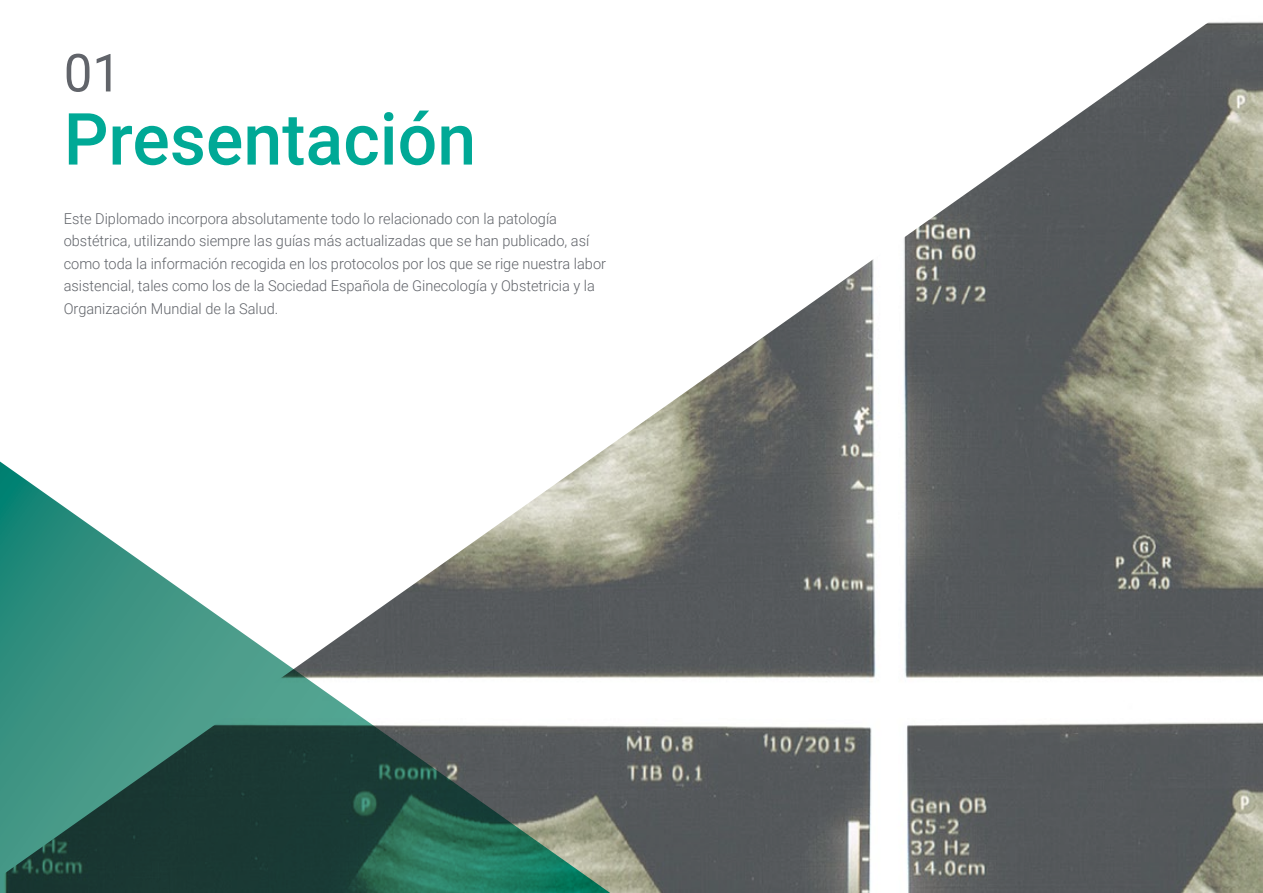
<style>
.page{position:relative;width:1263px;height:893px;background:#fff}
.page>*{position:absolute;margin:0;border:0;box-sizing:border-box;transform-origin:0 0}
.t1{font:500 72px "Roboto";color:#00a996}
.t2{font:52.5px "Roboto";color:#61646a}
.t3{font:300 15px/22.5px "Roboto";color:#61646a}
</style>
<div class="page">
<img style="left:609px;top:21px;width:654px;height:872px">
<svg style="left:0;top:446px;width:640px;height:447px"></svg>
<h2 class="t2" style="left:64px;top:36px;width:59px">01</h2>
<h1 class="t1" style="left:64px;top:89px;width:414px">Presentación</h1>
<p class="t3" style="left:64px;top:207px;width:544px">Este Diplomado incorpora absolutamente todo lo relacionado con la patología obstétrica, utilizando siempre las guías más actualizadas que se han publicado, así como toda la información recogida en los protocolos por los que se rige nuestra labor asistencial, tales como los de la Sociedad Española de Ginecología y Obstetricia y la Organización Mundial de la Salud.</p>
</div>
